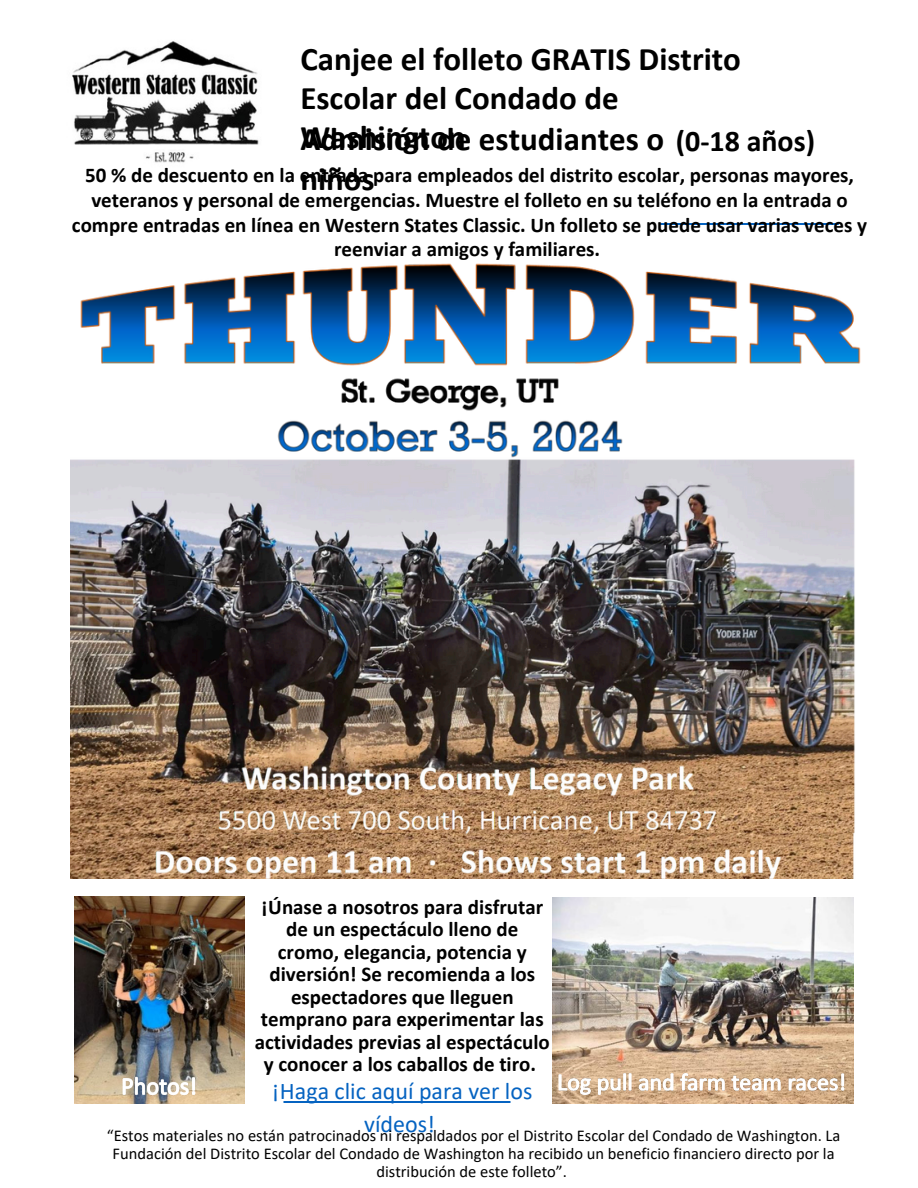
<style>
.page{position:relative;width:918px;height:1188px;background:#fff}
.page>*{position:absolute;margin:0;border:0;box-sizing:border-box;transform-origin:0 0}
.t1{font:700 33px/40.3px "Calibri";color:#000}
.t2{font:24px/32.7px "Calibri";color:#0563c1;text-align:center}
.t3{font:700 21px/22.5px "Calibri";color:#000;text-align:center}
.t4{font:16.5px/18px "Calibri";color:#000;text-align:center}
.s1{font-size:30px}
</style>
<div class="page">
<img style="left:660px;top:223px;width:179px;height:1px">
<img style="left:71px;top:265px;width:790px;height:613px">
<img style="left:86px;top:751px;width:763px;height:127px">
<img style="left:552px;top:897px;width:302px;height:207px">
<img style="left:552px;top:1065px;width:300px;height:38px">
<img style="left:75px;top:897px;width:170px;height:207px">
<img style="left:115px;top:1070px;width:87px;height:32px">
<img style="left:283px;top:1101px;width:228px;height:1px">
<img style="left:72px;top:41px;width:187px;height:122px">
<h3 class="t1" style="left:300px;top:41px;width:516px">Canjee el folleto GRATIS Distrito<br>Escolar del Condado de<br>W misión de estudiantes o <span class="s1">(0-18 años)</span></h3>
<p class="t1" style="left:300px;top:120px;width:167px">Ad shington</p>
<h3 class="t1" style="left:330px;top:120px;width:18px">a</h3>
<p class="t1" style="left:300px;top:161px;width:76px">niños</p>
<p class="t3" style="left:72px;top:165px;width:797px;line-height:24.8px">50 % de descuento en la entrada para empleados del distrito escolar, personas mayores, veteranos y personal de emergencias. Muestre el folleto en su teléfono en la entrada o compre entradas en línea en Western States Classic. Un folleto se puede usar varias veces y reenviar a amigos y familiares.</p>
<p class="t3" style="left:255px;top:897px;width:297px">¡Únase a nosotros para disfrutar de un espectáculo lleno de cromo, elegancia, potencia y diversión! Se recomienda a los espectadores que lleguen temprano para experimentar las actividades previas al espectáculo y conocer a los caballos de tiro.</p>
<p class="t2" style="left:272px;top:1077px;width:262px">¡Haga clic aquí para ver los vídeos!</p>
<p class="t4" style="left:107px;top:1128px;width:735px">“Estos materiales no están patrocinados ni respaldados por el Distrito Escolar del Condado de Washington. La<br>Fundación del Distrito Escolar del Condado de Washington ha recibido un beneficio financiero directo por la distribución de este folleto”.</p>
</div>
